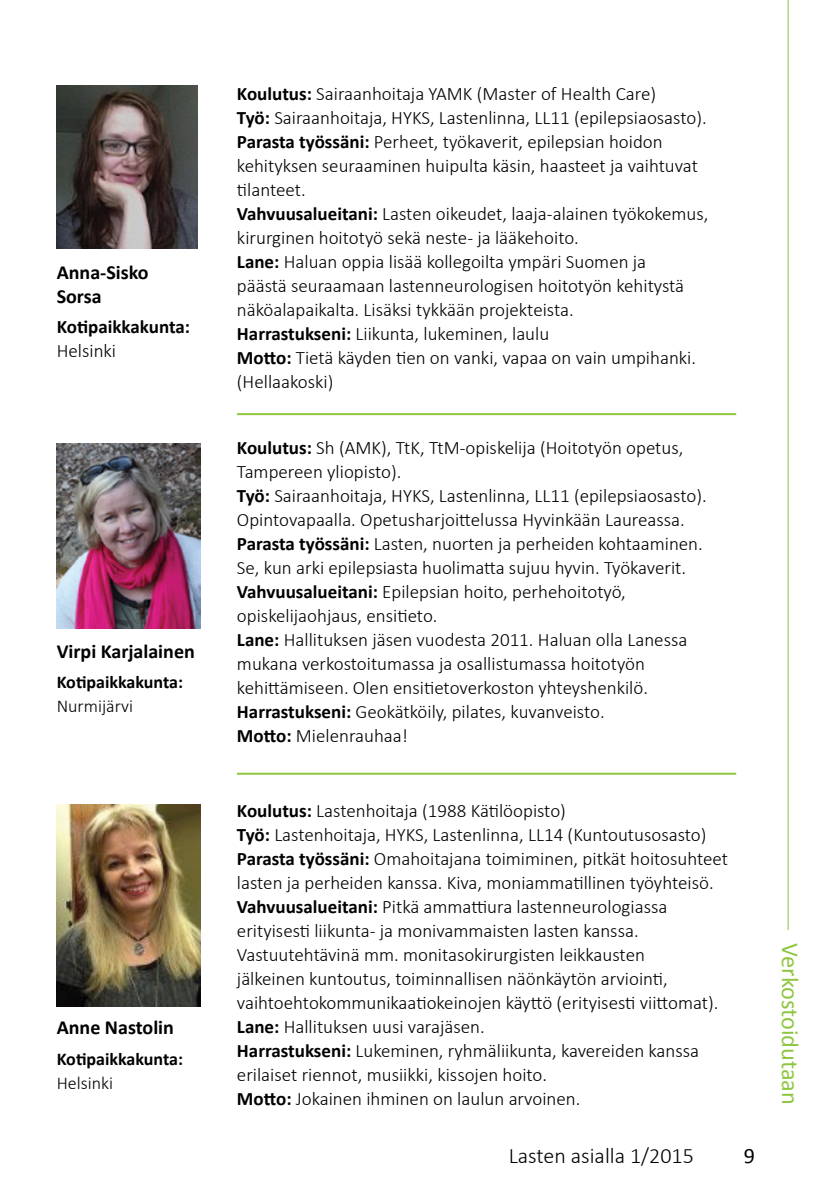
<style>
.page{position:relative;width:840px;height:1191px;background:#fff}
.page>*{position:absolute;margin:0;border:0;box-sizing:border-box;transform-origin:0 0}
.t1{font:24.4px "Calibri";color:#8ec640}
.t2{font:300 22px "Calibri";color:#000}
.t3{font:22px "Calibri";color:#000}
.t4{font:700 20px/24px "Calibri";color:#000}
.t5{font:300 19px/24px "Calibri";color:#000}
.t6{font:700 19px "Calibri";color:#000}
.t7{font:700 18px "Calibri";color:#000}
.t8{font:300 18px "Calibri";color:#000}
.s1{font-weight:700}
</style>
<div class="page">
<img style="left:57px;top:85px;width:140px;height:164px">
<img style="left:57px;top:444px;width:143px;height:184px">
<img style="left:57px;top:805px;width:143px;height:201px">
<hr style="left:237px;top:413px;width:498px;height:2px;background:#8ec640">
<hr style="left:237px;top:772px;width:498px;height:2px;background:#8ec640">
<hr style="left:787px;top:0;width:1px;height:930px;background:#8ec640">
<p class="t4" style="left:57px;top:260px;width:93px">Anna-Sisko<br>Sorsa</p>
<p class="t6" style="left:57px;top:314px;width:135px">Kotipaikkakunta:</p>
<p class="t5" style="left:57px;top:338px;width:61px">Helsinki</p>
<p class="t4" style="left:57px;top:639px;width:139px">Virpi Karjalainen</p>
<p class="t7" style="left:57px;top:670px;width:128px">Kotipaikkakunta:</p>
<p class="t8" style="left:57px;top:694px;width:78px">Nurmijärvi</p>
<p class="t4" style="left:57px;top:1015px;width:119px">Anne Nastolin</p>
<p class="t7" style="left:57px;top:1047px;width:128px">Kotipaikkakunta:</p>
<p class="t8" style="left:57px;top:1071px;width:58px">Helsinki</p>
<p class="t5" style="left:237px;top:82px;width:473px"><span class="s1">Koulutus:</span> Sairaanhoitaja YAMK (Master of Health Care)<br><span class="s1">Työ:</span> Sairaanhoitaja, HYKS, Lastenlinna, LL11 (epilepsiaosasto).<br><span class="s1">Parasta työssäni:</span> Perheet, työkaverit, epilepsian hoidon kehityksen seuraaminen huipulta käsin, haasteet ja vaihtuvat tilanteet.<br><span class="s1">Vahvuusalueitani:</span> Lasten oikeudet, laaja-alainen työkokemus, kirurginen hoitotyö sekä neste- ja lääkehoito.<br><span class="s1">Lane:</span> Haluan oppia lisää kollegoilta ympäri Suomen ja<br>päästä seuraamaan lastenneurologisen hoitotyön kehitystä näköalapaikalta. Lisäksi tykkään projekteista.<br><span class="s1">Harrastukseni:</span> Liikunta, lukeminen, laulu<br><span class="s1">Motto:</span> Tietä käyden tien on vanki, vapaa on vain umpihanki. (Hellaakoski)</p>
<p class="t5" style="left:237px;top:435px;width:471px"><span class="s1">Koulutus:</span> Sh (AMK), TtK, TtM-opiskelija (Hoitotyön opetus, Tampereen yliopisto).<br><span class="s1">Työ:</span> Sairaanhoitaja, HYKS, Lastenlinna, LL11 (epilepsiaosasto).<br>Opintovapaalla. Opetusharjoittelussa Hyvinkään Laureassa.<br><span class="s1">Parasta työssäni:</span> Lasten, nuorten ja perheiden kohtaaminen.<br>Se, kun arki epilepsiasta huolimatta sujuu hyvin. Työkaverit.<br><span class="s1">Vahvuusalueitani:</span> Epilepsian hoito, perhehoitotyö, opiskelijaohjaus, ensitieto.<br><span class="s1">Lane:</span> Hallituksen jäsen vuodesta 2011. Haluan olla Lanessa mukana verkostoitumassa ja osallistumassa hoitotyön kehittämiseen. Olen ensitietoverkoston yhteyshenkilö.<br><span class="s1">Harrastukseni:</span> Geokätköily, pilates, kuvanveisto.<br><span class="s1">Motto:</span> Mielenrauhaa!</p>
<p class="t5" style="left:237px;top:798px;width:492px"><span class="s1">Koulutus:</span> Lastenhoitaja (1988 Kätilöopisto)<br><span class="s1">Työ:</span> Lastenhoitaja, HYKS, Lastenlinna, LL14 (Kuntoutusosasto)<br><span class="s1">Parasta työssäni:</span> Omahoitajana toimiminen, pitkät hoitosuhteet lasten ja perheiden kanssa. Kiva, moniammatillinen työyhteisö.<br><span class="s1">Vahvuusalueitani:</span> Pitkä ammattiura lastenneurologiassa erityisesti liikunta- ja monivammaisten lasten kanssa.<br>Vastuutehtävinä mm. monitasokirurgisten leikkausten<br>jälkeinen kuntoutus, toiminnallisen näönkäytön arviointi, vaihtoehtokommunikaatiokeinojen käyttö (erityisesti viittomat).<br><span class="s1">Lane:</span> Hallituksen uusi varajäsen.<br><span class="s1">Harrastukseni:</span> Lukeminen, ryhmäliikunta, kavereiden kanssa erilaiset riennot, musiikki, kissojen hoito.<br><span class="s1">Motto:</span> Jokainen ihminen on laulun arvoinen.</p>
<p class="t2" style="left:508px;top:1141px;width:187px">Lasten asialla 1/2015</p>
<p class="t3" style="left:743px;top:1141px;width:13px">9</p>
<p class="t1" style="left:805px;top:943px;width:163px;rotate:90deg">Verkostoidutaan</p>
</div>
